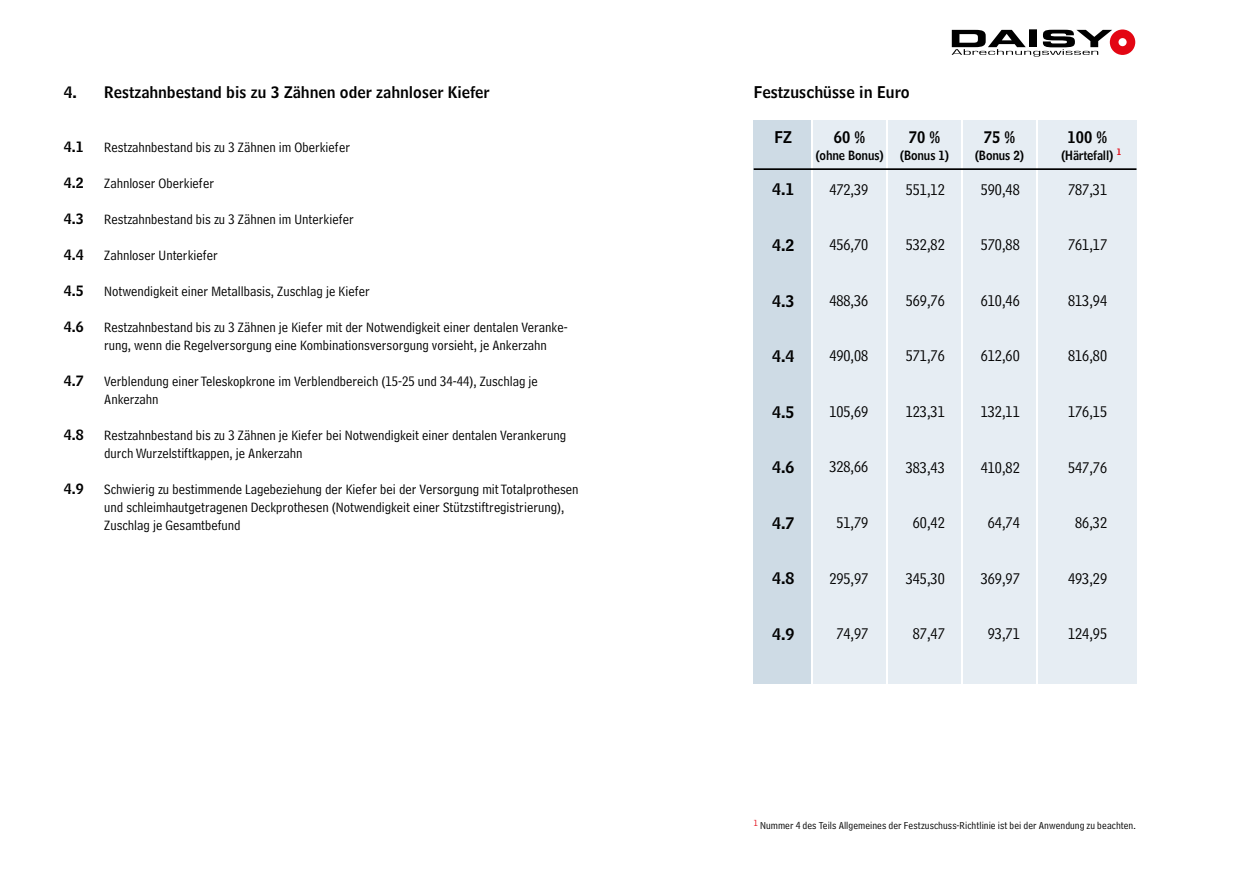
<style>
.page{position:relative;width:1259px;height:893px;background:#fff}
.page>*{position:absolute;margin:0;border:0;box-sizing:border-box;transform-origin:0 0}
.t1{font:16.05px "Bell Centennial Address";color:#000}
.t2{font:16.05px "Bell Centennial Name And Number";color:#000}
.t3{font:16.05px "Bell Centennial Name And Number";color:#000;scale:.93 1}
.t4{font:15.75px "Bell Centennial Name And Number";color:#000}
.t5{font:14.25px/18px "Bell Centennial Address";color:#000}
.t6{font:14.25px "Bell Centennial Name And Number";color:#000}
.t7{font:12.6px "Bell Centennial Name And Number";letter-spacing:-.01em;color:#000;scale:.93 1}
.t8{font:10.65px "Bell Centennial Address";letter-spacing:.005em;color:#000}
.t9{font:9.15px "Bell Centennial Address";color:#e30613}
.t10{font:8.85px "Bell Centennial Name And Number";color:#e30613;scale:.93 1}
</style>
<div class="page">
<svg style="left:951px;top:29px;width:184px;height:28px"></svg>
<div style="left:753px;top:121px;width:58px;height:563px;background:#cedbe5"></div>
<div style="left:813px;top:121px;width:73px;height:563px;background:#e6edf3"></div>
<div style="left:888px;top:121px;width:73px;height:563px;background:#e6edf3"></div>
<div style="left:963px;top:121px;width:72px;height:563px;background:#e6edf3"></div>
<div style="left:1038px;top:121px;width:98px;height:563px;background:#e6edf3"></div>
<hr style="left:753px;top:168px;width:383px;height:2px;background:#000">
<p class="t4" style="left:64px;top:82px;width:427px">4. Restzahnbestand bis zu 3 Zähnen oder zahnloser Kiefer</p>
<p class="t6" style="left:64px;top:137px;width:21px">4.1</p>
<p class="t5" style="left:104px;top:138px;width:247px">Restzahnbestand bis zu 3 Zähnen im Oberkiefer</p>
<p class="t6" style="left:64px;top:173px;width:21px">4.2</p>
<p class="t5" style="left:104px;top:174px;width:112px">Zahnloser Oberkiefer</p>
<p class="t6" style="left:64px;top:209px;width:21px">4.3</p>
<p class="t5" style="left:104px;top:210px;width:251px">Restzahnbestand bis zu 3 Zähnen im Unterkiefer</p>
<p class="t6" style="left:64px;top:245px;width:21px">4.4</p>
<p class="t5" style="left:104px;top:246px;width:115px">Zahnloser Unterkiefer</p>
<p class="t6" style="left:64px;top:281px;width:21px">4.5</p>
<p class="t5" style="left:104px;top:282px;width:267px">Notwendigkeit einer Metallbasis, Zuschlag je Kiefer</p>
<p class="t6" style="left:64px;top:317px;width:21px">4.6</p>
<p class="t5" style="left:104px;top:318px;width:465px">Restzahnbestand bis zu 3 Zähnen je Kiefer mit der Notwendigkeit einer dentalen Veranke&shy;rung, wenn die Regelversorgung eine Kombinationsversorgung vorsieht, je Ankerzahn</p>
<p class="t6" style="left:64px;top:371px;width:21px">4.7</p>
<p class="t5" style="left:104px;top:372px;width:435px">Verblendung einer Teleskopkrone im Verblendbereich (15-25 und 34-44), Zuschlag je<br>Ankerzahn</p>
<p class="t6" style="left:64px;top:425px;width:21px">4.8</p>
<p class="t5" style="left:104px;top:426px;width:463px">Restzahnbestand bis zu 3 Zähnen je Kiefer bei Notwendigkeit einer dentalen Verankerung durch Wurzelstiftkappen, je Ankerzahn</p>
<p class="t6" style="left:64px;top:479px;width:21px">4.9</p>
<p class="t5" style="left:104px;top:480px;width:476px">Schwierig zu bestimmende Lagebeziehung der Kiefer bei der Versorgung mit Totalprothesen und schleimhautgetragenen Deckprothesen (Notwendigkeit einer Stützstiftregistrierung),<br>Zuschlag je Gesamtbefund</p>
<p class="t2" style="left:753px;top:82px;width:157px">Festzuschüsse in Euro</p>
<p class="t2" style="left:774px;top:127px;width:19px">FZ</p>
<p class="t3" style="left:834px;top:127px;width:35px">60 %</p>
<p class="t7" style="left:815px;top:148px;width:75px">(ohne Bonus)</p>
<p class="t3" style="left:909px;top:127px;width:35px">70 %</p>
<p class="t7" style="left:899px;top:148px;width:55px">(Bonus 1)</p>
<p class="t3" style="left:983px;top:127px;width:35px">75 %</p>
<p class="t7" style="left:974px;top:148px;width:55px">(Bonus 2)</p>
<p class="t3" style="left:1067px;top:127px;width:44px">100 %</p>
<p class="t7" style="left:1061px;top:148px;width:58px">(Härtefall)</p>
<p class="t10" style="left:1117px;top:146px;width:6px">1</p>
<p class="t2" style="left:772px;top:179px;width:24px">4.1</p>
<p class="t1" style="left:829px;top:180px;width:41px">472,39</p>
<p class="t1" style="left:905px;top:180px;width:41px">551,12</p>
<p class="t1" style="left:980px;top:180px;width:41px">590,48</p>
<p class="t1" style="left:1068px;top:180px;width:41px">787,31</p>
<p class="t2" style="left:772px;top:235px;width:24px">4.2</p>
<p class="t1" style="left:829px;top:236px;width:41px">456,70</p>
<p class="t1" style="left:905px;top:236px;width:41px">532,82</p>
<p class="t1" style="left:980px;top:236px;width:41px">570,88</p>
<p class="t1" style="left:1068px;top:236px;width:41px">761,17</p>
<p class="t2" style="left:772px;top:290px;width:24px">4.3</p>
<p class="t1" style="left:829px;top:291px;width:41px">488,36</p>
<p class="t1" style="left:905px;top:291px;width:41px">569,76</p>
<p class="t1" style="left:980px;top:291px;width:41px">610,46</p>
<p class="t1" style="left:1068px;top:291px;width:41px">813,94</p>
<p class="t2" style="left:772px;top:346px;width:24px">4.4</p>
<p class="t1" style="left:829px;top:347px;width:41px">490,08</p>
<p class="t1" style="left:905px;top:347px;width:41px">571,76</p>
<p class="t1" style="left:980px;top:347px;width:41px">612,60</p>
<p class="t1" style="left:1068px;top:347px;width:41px">816,80</p>
<p class="t2" style="left:772px;top:402px;width:24px">4.5</p>
<p class="t1" style="left:829px;top:402px;width:41px">105,69</p>
<p class="t1" style="left:905px;top:402px;width:41px">123,31</p>
<p class="t1" style="left:980px;top:402px;width:41px">132,11</p>
<p class="t1" style="left:1068px;top:402px;width:41px">176,15</p>
<p class="t2" style="left:772px;top:457px;width:24px">4.6</p>
<p class="t1" style="left:829px;top:458px;width:41px">328,66</p>
<p class="t1" style="left:905px;top:458px;width:41px">383,43</p>
<p class="t1" style="left:980px;top:458px;width:41px">410,82</p>
<p class="t1" style="left:1068px;top:458px;width:41px">547,76</p>
<p class="t2" style="left:772px;top:513px;width:24px">4.7</p>
<p class="t1" style="left:836px;top:513px;width:33px">51,79</p>
<p class="t1" style="left:913px;top:513px;width:33px">60,42</p>
<p class="t1" style="left:987px;top:513px;width:33px">64,74</p>
<p class="t1" style="left:1075px;top:514px;width:33px">86,32</p>
<p class="t2" style="left:772px;top:568px;width:24px">4.8</p>
<p class="t1" style="left:829px;top:569px;width:41px">295,97</p>
<p class="t1" style="left:905px;top:569px;width:41px">345,30</p>
<p class="t1" style="left:980px;top:569px;width:41px">369,97</p>
<p class="t1" style="left:1068px;top:569px;width:41px">493,29</p>
<p class="t2" style="left:772px;top:624px;width:24px">4.9</p>
<p class="t1" style="left:836px;top:624px;width:33px">74,97</p>
<p class="t1" style="left:913px;top:625px;width:33px">87,47</p>
<p class="t1" style="left:987px;top:625px;width:33px">93,71</p>
<p class="t1" style="left:1068px;top:625px;width:41px">124,95</p>
<p class="t9" style="left:753px;top:818px;width:6px">1</p>
<p class="t8" style="left:760px;top:819px;width:377px">Nummer 4 des Teils Allgemeines der Festzuschuss-Richtlinie ist bei der Anwendung zu beachten.</p>
</div>
